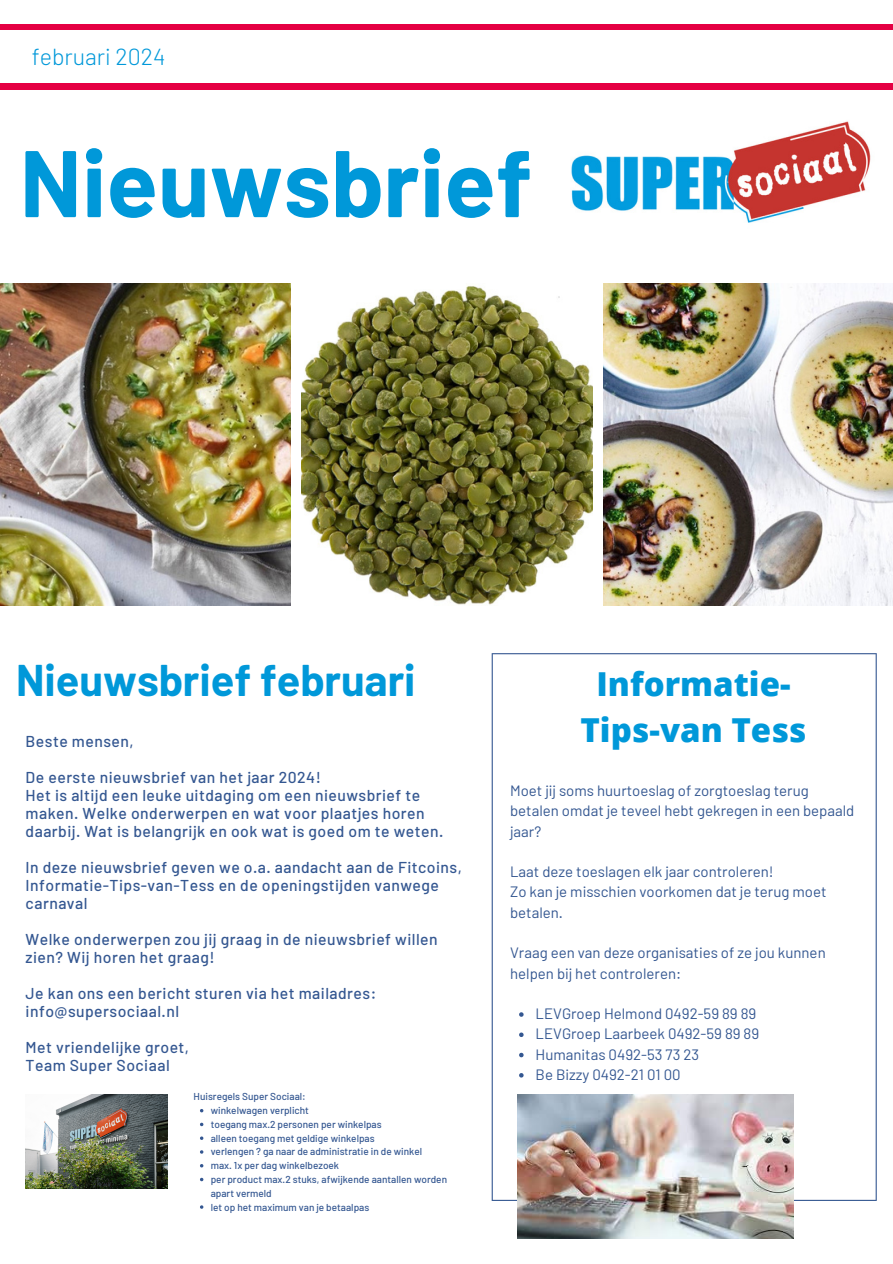
<style>
.page{position:relative;width:893px;height:1264px;background:#fff}
.page>*{position:absolute;margin:0;border:0;box-sizing:border-box;transform-origin:0 0}
.t1{font:700 94.35px "Barlow";color:#0098d9}
.t2{font:700 43.35px "Barlow";color:#0098d9}
.t3{font:800 33px/46.2px "Open Sans";color:#0098d9;text-align:center}
.t4{font:300 23.1px "Barlow";color:#0098d9}
.t5{font:500 15.75px/18px "Barlow";letter-spacing:.03em;color:#345791}
.t6{font:15px/20.2px "Barlow";color:#345791}
.t7{font:500 10.05px/13.8px "Barlow";color:#345791}
</style>
<div class="page">
<div style="left:0;top:24px;width:892px;height:6px;background:#e50043"></div>
<div style="left:0;top:83px;width:892px;height:6px;background:#e50043"></div>
<img style="left:302px;top:286px;width:290px;height:319px">
<img style="left:0;top:284px;width:290px;height:322px">
<img style="left:603px;top:284px;width:289px;height:322px">
<img style="left:571px;top:121px;width:300px;height:102px">
<svg style="left:491px;top:653px;width:385px;height:547px"></svg>
<svg style="left:519px;top:1012px;width:4px;height:4px"></svg>
<svg style="left:519px;top:1032px;width:4px;height:5px"></svg>
<svg style="left:519px;top:1052px;width:4px;height:5px"></svg>
<svg style="left:519px;top:1073px;width:4px;height:4px"></svg>
<img style="left:518px;top:1094px;width:275px;height:144px">
<img style="left:26px;top:1094px;width:141px;height:94px">
<p class="t4" style="left:32px;top:42px;width:135px">februari 2024</p>
<p class="t1" style="left:20px;top:123px;width:514px">Nieuwsbrief</p>
<p class="t2" style="left:16px;top:652px;width:401px">Nieuwsbrief februari</p>
<h5 class="t5" style="left:26px;top:731px;width:109px">Beste mensen,</h5>
<h5 class="t5" style="left:26px;top:767px;width:419px">De eerste nieuwsbrief van het jaar 2024!<br>Het is altijd een leuke uitdaging om een nieuwsbrief te maken. Welke onderwerpen en wat voor plaatjes horen daarbij. Wat is belangrijk en ook wat is goed om te weten.</h5>
<p class="t5" style="left:26px;top:857px;width:438px">In deze nieuwsbrief geven we o.a. aandacht aan de Fitcoins,<br>Informatie-Tips-van-Tess en de openingstijden vanwege carnaval</p>
<p class="t5" style="left:26px;top:929px;width:413px">Welke onderwerpen zou jij graag in de nieuwsbrief willen zien? Wij horen het graag!</p>
<p class="t5" style="left:26px;top:983px;width:352px">Je kan ons een bericht sturen via het mailadres: info@supersociaal.nl</p>
<p class="t5" style="left:26px;top:1037px;width:165px">Met vriendelijke groet,<br>Team Super Sociaal</p>
<p class="t7" style="left:194px;top:1089px;width:114px">Huisregels Super Sociaal:</p>
<p class="t7" style="left:211px;top:1103px;width:100px">winkelwagen verplicht</p>
<p class="t7" style="left:211px;top:1116px;width:172px">toegang max.2 personen per winkelpas</p>
<h3 class="t7" style="left:211px;top:1130px;width:165px">alleen toegang met geldige winkelpas</h3>
<h6 class="t7" style="left:211px;top:1144px;width:213px">verlengen ? ga naar de administratie in de winkel</h6>
<h6 class="t7" style="left:211px;top:1158px;width:130px">max. 1x per dag winkelbezoek</h6>
<h6 class="t7" style="left:211px;top:1171px;width:238px">per product max.2 stuks, afwijkende aantallen worden apart vermeld</h6>
<h6 class="t7" style="left:211px;top:1199px;width:160px">let op het maximum van je betaalpas</h6>
<h6 class="t3" style="left:580px;top:660px;width:227px">Informatie-<br>Tips-van Tess</h6>
<h4 class="t6" style="left:510px;top:780px;width:346px">Moet jij soms huurtoeslag of zorgtoeslag terug betalen omdat je teveel hebt gekregen in een bepaald jaar?</h4>
<p class="t6" style="left:510px;top:861px;width:318px">Laat deze toeslagen elk jaar controleren!<br>Zo kan je misschien voorkomen dat je terug moet betalen.</p>
<p class="t6" style="left:510px;top:942px;width:317px">Vraag een van deze organisaties of ze jou kunnen helpen bij het controleren:</p>
<h1 class="t6" style="left:535px;top:1002px;width:222px">LEVGroep Helmond 0492-59 89 89</h1>
<h2 class="t6" style="left:535px;top:1023px;width:225px">LEVGroep Laarbeek 0492-59 89 89</h2>
<h5 class="t6" style="left:535px;top:1043px;width:165px">Humanitas 0492-53 73 23</h5>
<h5 class="t6" style="left:535px;top:1063px;width:146px">Be Bizzy 0492-21 01 00</h5>
</div>
